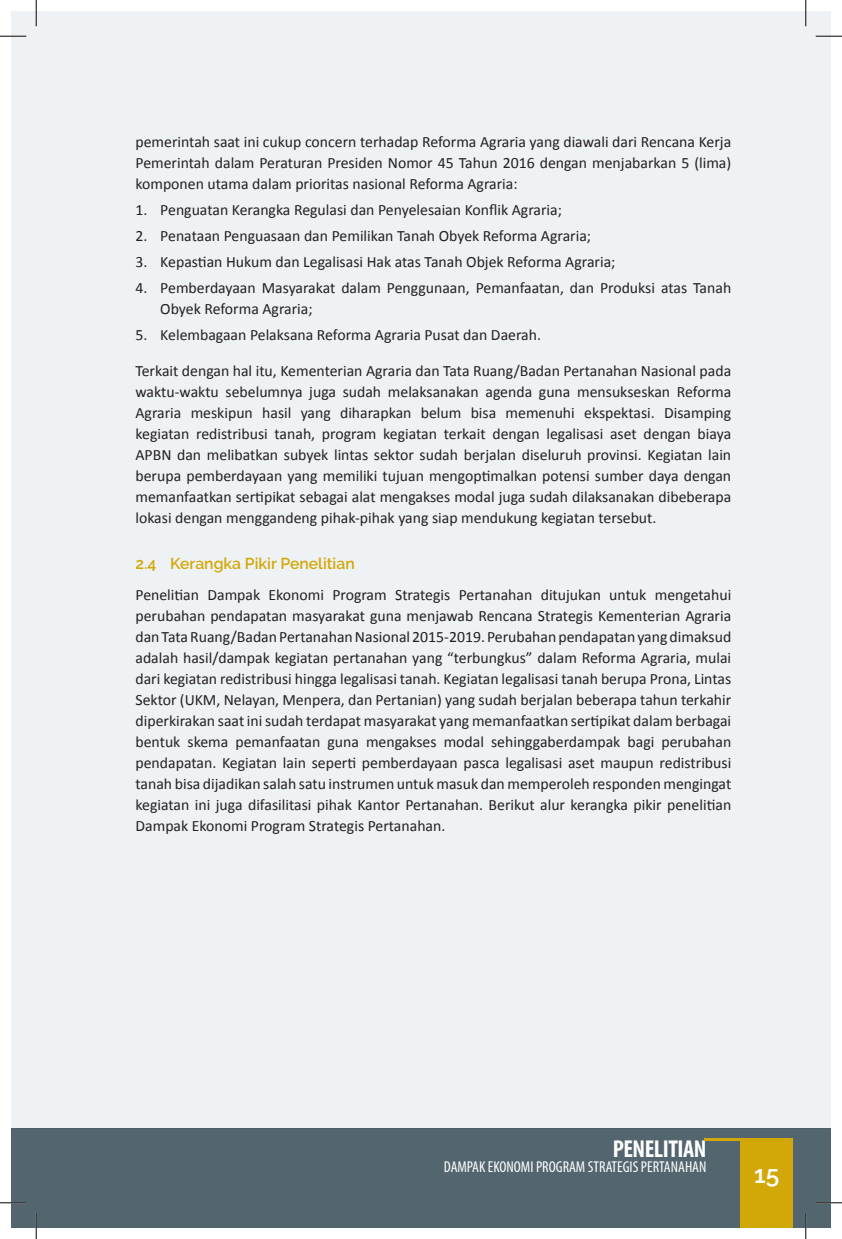
<style>
.page{position:relative;width:842px;height:1239px;background:#fff}
.page>*{position:absolute;margin:0;border:0;box-sizing:border-box;transform-origin:0 0}
.t1{font:700 condensed 24.5px "Myriad Pro";letter-spacing:-.02em;color:#fff}
.t2{font:600 24.5px "Raleway";color:#fff}
.t3{font:15.75px/21px "Calibri";color:#231f20;text-align:justify}
.t4{font:condensed 15.75px "Myriad Pro";color:#fff}
.t5{font:600 15.75px "Raleway";color:#d2a808}
</style>
<div class="page">
<div style="left:11px;top:1128px;width:819px;height:99px;background:#53656e"></div>
<div style="left:11px;top:11px;width:819px;height:1117px;background:#eff2f4"></div>
<hr style="left:704px;top:1137px;width:87px;height:2px;background:#d2a808">
<div style="left:740px;top:1137px;width:52px;height:90px;background:#d2a808"></div>
<svg style="left:0;top:36px;width:26px;height:1px"></svg>
<svg style="left:815px;top:36px;width:26px;height:1px"></svg>
<svg style="left:0;top:1202px;width:26px;height:1px"></svg>
<svg style="left:815px;top:1201px;width:26px;height:2px"></svg>
<svg style="left:36px;top:0;width:1px;height:26px"></svg>
<svg style="left:36px;top:1212px;width:1px;height:26px"></svg>
<svg style="left:805px;top:0;width:1px;height:26px"></svg>
<svg style="left:805px;top:1212px;width:1px;height:26px"></svg>
<p class="t3" style="left:135px;top:132px;width:597px">pemerintah saat ini cukup concern terhadap Reforma Agraria yang diawali dari Rencana Kerja Pemerintah dalam Peraturan Presiden Nomor 45 Tahun 2016 dengan menjabarkan 5 (lima) komponen utama dalam prioritas nasional Reforma Agraria:</p>
<p class="t3" style="left:135px;top:199px;width:428px">1. Penguatan Kerangka Regulasi dan Penyelesaian Konflik Agraria;</p>
<p class="t3" style="left:135px;top:225px;width:457px">2. Penataan Penguasaan dan Pemilikan Tanah Obyek Reforma Agraria;</p>
<p class="t3" style="left:135px;top:251px;width:481px">3. Kepastian Hukum dan Legalisasi Hak atas Tanah Objek Reforma Agraria;</p>
<p class="t3" style="left:160px;top:277px;width:572px;text-indent:-25px">4. Pemberdayaan Masyarakat dalam Penggunaan, Pemanfaatan, dan Produksi atas Tanah<br>Obyek Reforma Agraria;</p>
<p class="t3" style="left:135px;top:324px;width:407px">5. Kelembagaan Pelaksana Reforma Agraria Pusat dan Daerah.</p>
<p class="t3" style="left:135px;top:360px;width:597px">Terkait dengan hal itu, Kementerian Agraria dan Tata Ruang/Badan Pertanahan Nasional pada waktu-waktu sebelumnya juga sudah melaksanakan agenda guna mensukseskan Reforma Agraria meskipun hasil yang diharapkan belum bisa memenuhi ekspektasi. Disamping kegiatan redistribusi tanah, program kegiatan terkait dengan legalisasi aset dengan biaya APBN dan melibatkan subyek lintas sektor sudah berjalan diseluruh provinsi. Kegiatan lain berupa pemberdayaan yang memiliki tujuan mengoptimalkan potensi sumber daya dengan memanfaatkan sertipikat sebagai alat mengakses modal juga sudah dilaksanakan dibeberapa lokasi dengan menggandeng pihak-pihak yang siap mendukung kegiatan tersebut.</p>
<p class="t5" style="left:135px;top:554px;width:221px">2.4 Kerangka Pikir Penelitian</p>
<p class="t3" style="left:135px;top:584px;width:597px">Penelitian Dampak Ekonomi Program Strategis Pertanahan ditujukan untuk mengetahui perubahan pendapatan masyarakat guna menjawab Rencana Strategis Kementerian Agraria dan Tata Ruang/Badan Pertanahan Nasional 2015-2019. Perubahan pendapatan yang dimaksud adalah hasil/dampak kegiatan pertanahan yang “terbungkus” dalam Reforma Agraria, mulai dari kegiatan redistribusi hingga legalisasi tanah. Kegiatan legalisasi tanah berupa Prona, Lintas Sektor (UKM, Nelayan, Menpera, dan Pertanian) yang sudah berjalan beberapa tahun terkahir diperkirakan saat ini sudah terdapat masyarakat yang memanfaatkan sertipikat dalam berbagai bentuk skema pemanfaatan guna mengakses modal sehinggaberdampak bagi perubahan pendapatan. Kegiatan lain seperti pemberdayaan pasca legalisasi aset maupun redistribusi tanah bisa dijadikan salah satu instrumen untuk masuk dan memperoleh responden mengingat kegiatan ini juga difasilitasi pihak Kantor Pertanahan. Berikut alur kerangka pikir penelitian Dampak Ekonomi Program Strategis Pertanahan.</p>
<h1 class="t1" style="left:612px;top:1132px;width:95px">PENELITIAN</h1>
<p class="t4" style="left:444px;top:1157px;width:264px">DAMPAK EKONOMI PROGRAM STRATEGIS PERTANAHAN</p>
<h1 class="t2" style="left:754px;top:1159px;width:27px">15</h1>
</div>
